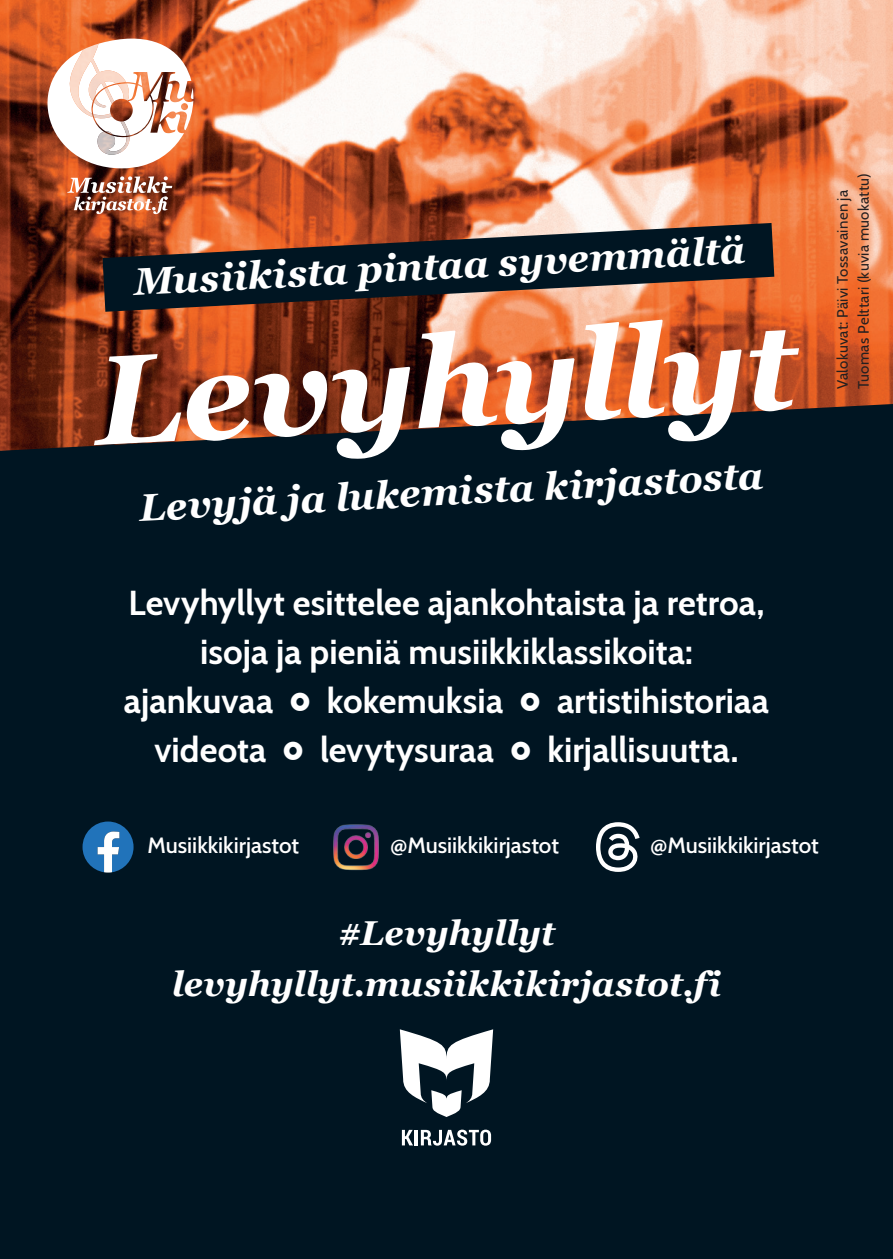
<style>
.page{position:relative;width:893px;height:1259px;background:#fff}
.page>*{position:absolute;margin:0;border:0;box-sizing:border-box;transform-origin:0 0}
.t1{font:italic 700 126.3px "Georgia";color:#fff}
.slogan{font:italic 700 38.1px "Georgia";color:#fff}
.leipis{font:700 34.5px "Cabin";color:#fff}
.linkit{font:italic 700 34.5px "Georgia";color:#fff}
.t2{font:500 22.5px "Cabin";color:#fff}
.valokuvatiedot{font:15px/21px "Cabin";letter-spacing:.02em;color:#231f20}
.s1{font-family:"Myriad Pro";font-weight:700}
</style>
<div class="page">
<img style="left:0;top:0;width:893px;height:404px">
<div style="left:0;top:404px;width:893px;height:855px;background:#001522"></div>
<svg style="left:400px;top:1029px;width:93px;height:88px"></svg>
<svg style="left:402px;top:1130px;width:11px;height:15px"></svg>
<hr style="left:415px;top:1130px;width:3px;height:15px;background:#fff">
<svg style="left:421px;top:1129px;width:70px;height:16px"></svg>
<svg style="left:103px;top:223px;width:671px;height:89px;background:#513932"></svg>
<img style="left:67px;top:176px;width:105px;height:38px">
<svg style="left:38px;top:38px;width:155px;height:130px"></svg>
<img style="left:325px;top:816px;width:62px;height:62px">
<svg style="left:83px;top:821px;width:51px;height:51px"></svg>
<svg style="left:596px;top:822px;width:44px;height:50px"></svg>
<svg style="left:291px;top:692px;width:18px;height:19px"></svg>
<svg style="left:521px;top:692px;width:18px;height:19px"></svg>
<svg style="left:284px;top:741px;width:18px;height:18px"></svg>
<svg style="left:511px;top:741px;width:19px;height:18px"></svg>
<p class="slogan" style="left:133px;top:257px;width:613px;rotate:-3deg">Musiikista pintaa syvemmältä</p>
<h1 class="t1" style="left:91px;top:319px;width:704px;rotate:-3deg">Levyhyllyt</h1>
<p class="slogan" style="left:138px;top:483px;width:626px;rotate:-3deg">Levyjä ja lukemista kirjastosta</p>
<p class="leipis" style="left:128px;top:576px;width:638px">Levyhyllyt esittelee ajankohtaista ja retroa,</p>
<p class="leipis" style="left:200px;top:625px;width:494px">isoja ja pieniä musiikkiklassikoita:</p>
<p class="leipis" style="left:124px;top:673px;width:151px">ajankuvaa</p>
<p class="leipis" style="left:327px;top:673px;width:178px">kokemuksia</p>
<p class="leipis" style="left:557px;top:673px;width:213px">artistihistoriaa</p>
<p class="leipis" style="left:154px;top:722px;width:113px">videota</p>
<p class="leipis" style="left:320px;top:722px;width:175px">levytysuraa</p>
<p class="leipis" style="left:548px;top:722px;width:192px">kirjallisuutta.</p>
<p class="valokuvatiedot" style="left:831px;top:389px;width:217px;rotate:-90deg">Valokuvat: Päivi Tossavainen ja<br>Tuomas Pelttari (kuvia muokattu)</p>
<p class="t2" style="left:148px;top:827px;width:153px">Musiikkikirjastot</p>
<p class="t2" style="left:390px;top:827px;width:170px"><span class="s1">@</span>Musiikkikirjastot</p>
<p class="t2" style="left:650px;top:827px;width:170px"><span class="s1">@</span>Musiikkikirjastot</p>
<p class="linkit" style="left:338px;top:910px;width:219px">#Levyhyllyt</p>
<p class="linkit" style="left:172px;top:961px;width:551px">levyhyllyt.musiikkikirjastot.fi</p>
</div>
